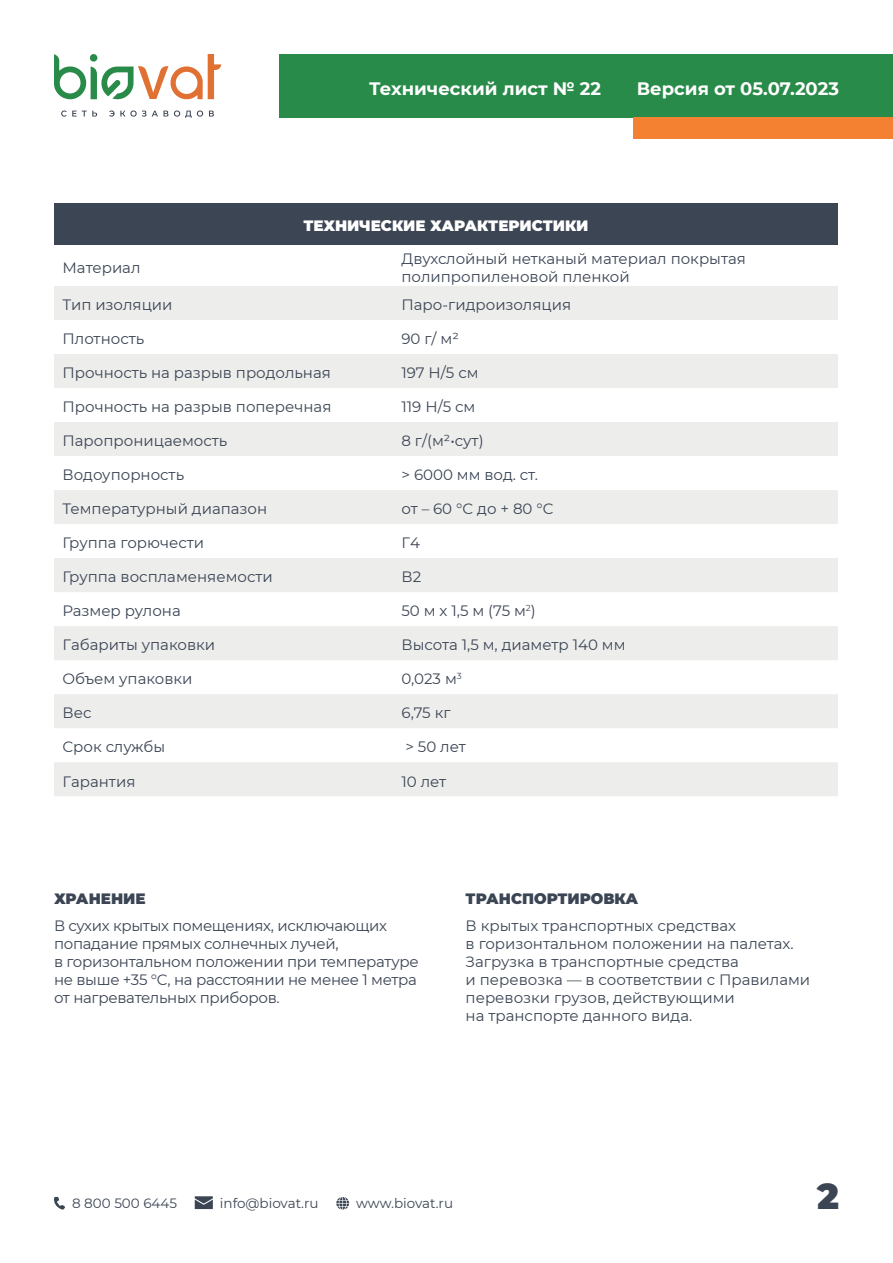
<style>
.page{position:relative;width:893px;height:1263px;background:#fff}
.page>*{position:absolute;margin:0;border:0;box-sizing:border-box;transform-origin:0 0}
.t1{font:900 36px "Montserrat";color:#3b4554}
.t2{font:700 18px "Montserrat";color:#fff}
.t3{font:15px/18px "Montserrat";color:#3b4554}
.t4{font:15px/18px "Montserrat";letter-spacing:-.02em;color:#3b4554}
.t5{font:900 15px "Montserrat";color:#fff}
.t6{font:900 15px "Montserrat";color:#3b4554}
.t7{font:13.5px "Montserrat";color:#3b4554}
</style>
<div class="page">
<div style="left:279px;top:54px;width:614px;height:64px;background:#298b49"></div>
<div style="left:634px;top:118px;width:259px;height:21px;background:#f48031"></div>
<svg style="left:54px;top:54px;width:167px;height:46px"></svg>
<svg style="left:61px;top:110px;width:153px;height:8px"></svg>
<svg style="left:54px;top:1196px;width:11px;height:14px"></svg>
<svg style="left:195px;top:1196px;width:18px;height:13px"></svg>
<svg style="left:336px;top:1197px;width:13px;height:13px"></svg>
<div style="left:54px;top:203px;width:784px;height:42px;background:#3b4554"></div>
<svg style="left:54px;top:286px;width:784px;height:510px;fill:#ededec"></svg>
<p class="t2" style="left:369px;top:75px;width:233px">Технический лист № 22</p>
<p class="t2" style="left:637px;top:75px;width:204px">Версия от 05.07.2023</p>
<p class="t5" style="left:303px;top:215px;width:287px">ТЕХНИЧЕСКИЕ ХАРАКТЕРИСТИКИ</p>
<p class="t3" style="left:63px;top:258px;width:80px">Материал</p>
<p class="t3" style="left:401px;top:249px;width:346px">Двухслойный нетканый материал покрытая полипропиленовой пленкой</p>
<p class="t3" style="left:63px;top:295px;width:112px">Тип изоляции</p>
<p class="t3" style="left:401px;top:295px;width:171px">Паро-гидроизоляция</p>
<p class="t3" style="left:63px;top:329px;width:83px">Плотность</p>
<p class="t3" style="left:401px;top:329px;width:59px">90 г/ м²</p>
<p class="t3" style="left:63px;top:363px;width:270px">Прочность на разрыв продольная</p>
<p class="t3" style="left:401px;top:363px;width:79px">197 Н/5 см</p>
<p class="t3" style="left:63px;top:397px;width:270px">Прочность на разрыв поперечная</p>
<p class="t3" style="left:401px;top:397px;width:75px">119 Н/5 см</p>
<p class="t3" style="left:63px;top:431px;width:166px">Паропроницаемость</p>
<p class="t3" style="left:401px;top:431px;width:84px">8 г/(м²•сут)</p>
<p class="t3" style="left:63px;top:465px;width:123px">Водоупорность</p>
<p class="t3" style="left:401px;top:465px;width:138px">&gt; 6000 мм вод. ст.</p>
<p class="t3" style="left:63px;top:499px;width:206px">Температурный диапазон</p>
<p class="t3" style="left:401px;top:499px;width:154px">от – 60 °C до + 80 °C</p>
<p class="t3" style="left:63px;top:533px;width:143px">Группа горючести</p>
<p class="t3" style="left:401px;top:533px;width:20px">Г4</p>
<p class="t3" style="left:63px;top:567px;width:212px">Группа воспламеняемости</p>
<p class="t3" style="left:401px;top:567px;width:21px">В2</p>
<p class="t3" style="left:63px;top:602px;width:120px">Размер рулона</p>
<p class="t3" style="left:401px;top:602px;width:136px">50 м х 1,5 м (75 м<sup>2</sup>)</p>
<p class="t3" style="left:63px;top:635px;width:154px">Габариты упаковки</p>
<p class="t3" style="left:401px;top:635px;width:226px">Высота 1,5 м, диаметр 140 мм</p>
<p class="t3" style="left:63px;top:670px;width:132px">Объем упаковки</p>
<p class="t3" style="left:401px;top:670px;width:62px">0,023 м<sup>3</sup></p>
<p class="t3" style="left:63px;top:704px;width:30px">Вес</p>
<p class="t3" style="left:401px;top:704px;width:51px">6,75 кг</p>
<p class="t3" style="left:63px;top:738px;width:104px">Срок службы</p>
<p class="t3" style="left:405px;top:738px;width:62px">&gt; 50 лет</p>
<p class="t3" style="left:63px;top:772px;width:74px">Гарантия</p>
<p class="t3" style="left:401px;top:772px;width:46px">10 лет</p>
<p class="t6" style="left:54px;top:887px;width:93px">ХРАНЕНИЕ</p>
<p class="t4" style="left:54px;top:916px;width:366px">В сухих крытых помещениях, исключающих попадание прямых солнечных лучей,<br>в горизонтальном положении при температуре не выше +35 °C, на расстоянии не менее 1 метра от нагревательных приборов.</p>
<p class="t6" style="left:466px;top:887px;width:174px">ТРАНСПОРТИРОВКА</p>
<p class="t3" style="left:466px;top:916px;width:346px">В крытых транспортных средствах<br>в горизонтальном положении на палетах.<br>Загрузка в транспортные средства<br>и перевозка — в соответствии с Правилами перевозки грузов, действующими<br>на транспорте данного вида.</p>
<p class="t7" style="left:72px;top:1193px;width:106px">8 800 500 6445</p>
<p class="t7" style="left:220px;top:1193px;width:100px">info@biovat.ru</p>
<p class="t7" style="left:356px;top:1193px;width:98px">www.biovat.ru</p>
<h1 class="t1" style="left:817px;top:1169px;width:23px">2</h1>
</div>
